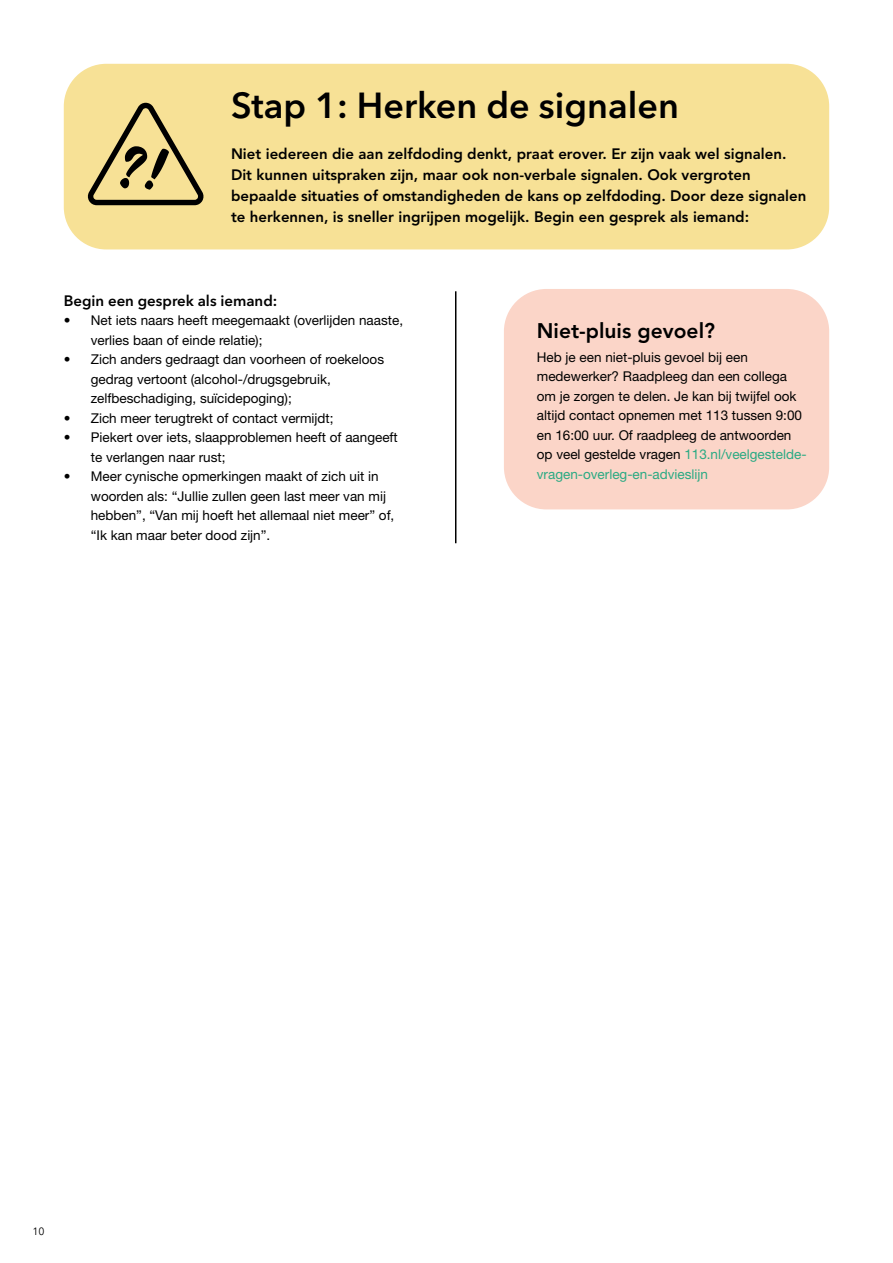
<style>
.page{position:relative;width:893px;height:1263px;background:#fff}
.page>*{position:absolute;margin:0;border:0;box-sizing:border-box;transform-origin:0 0}
.t1{font:600 36px "Avenir Next LT Pro";color:#000}
.t2{font:800 21px "Avenir LT Std";color:#000}
.t3{font:800 15px/21px "Avenir LT Std";color:#000}
.t4{font:600 15px "Avenir Next LT Pro";color:#000}
.t5{font:13.5px/19.5px "Helvetica Neue LT Std";color:#000}
.t6{font:10.5px "Avenir Next LT Pro";color:#000}
.s1{color:#2aaa83}
</style>
<div class="page">
<div style="left:64px;top:64px;width:765px;height:185px;background:#f7e196;border-radius:43px"></div>
<svg style="left:87px;top:103px;width:117px;height:102px"></svg>
<div style="left:504px;top:289px;width:325px;height:220px;background:#fbd5c8;border-radius:43px"></div>
<hr style="left:455px;top:291px;width:1px;height:252px;background:#000">
<h1 class="t1" style="left:231px;top:84px;width:449px">Stap 1: Herken de signalen</h1>
<p class="t3" style="left:231px;top:143px;width:577px">Niet iedereen die aan zelfdoding denkt, praat erover. Er zijn vaak wel signalen.<br>Dit kunnen uitspraken zijn, maar ook non-verbale signalen. Ook vergroten bepaalde situaties of omstandigheden de kans op zelfdoding. Door deze signalen te herkennen, is sneller ingrijpen mogelijk. Begin een gesprek als iemand:</p>
<p class="t4" style="left:64px;top:291px;width:215px">Begin een gesprek als iemand:</p>
<p class="t5" style="left:91px;top:311px;width:314px;text-indent:-27px">• Net iets naars heeft meegemaakt (overlijden naaste, verlies baan of einde relatie);</p>
<p class="t5" style="left:91px;top:350px;width:295px;text-indent:-27px">• Zich anders gedraagt dan voorheen of roekeloos gedrag vertoont (alcohol-/drugsgebruik, zelfbeschadiging, suïcidepoging);</p>
<p class="t5" style="left:64px;top:408px;width:271px">• Zich meer terugtrekt of contact vermijdt;</p>
<p class="t5" style="left:91px;top:428px;width:309px;text-indent:-27px">• Piekert over iets, slaapproblemen heeft of aangeeft te verlangen naar rust;</p>
<p class="t5" style="left:91px;top:467px;width:305px;text-indent:-27px">• Meer cynische opmerkingen maakt of zich uit in woorden als: “Jullie zullen geen last meer van mij hebben”, “Van mij hoeft het allemaal niet meer” of, “Ik kan maar beter dood zijn”.</p>
<h2 class="t2" style="left:537px;top:318px;width:180px">Niet-pluis gevoel?</h2>
<p class="t5" style="left:537px;top:347px;width:271px">Heb je een niet-pluis gevoel bij een medewerker? Raadpleeg dan een collega om je zorgen te delen. Je kan bij twijfel ook altijd contact opnemen met 113 tussen 9:00 en 16:00 uur. Of raadpleeg de antwoorden op veel gestelde vragen <span class="s1">113.nl/veelgestelde&shy;vragen-overleg-en-advieslijn</span></p>
<p class="t6" style="left:32px;top:1225px;width:14px">10</p>
</div>
